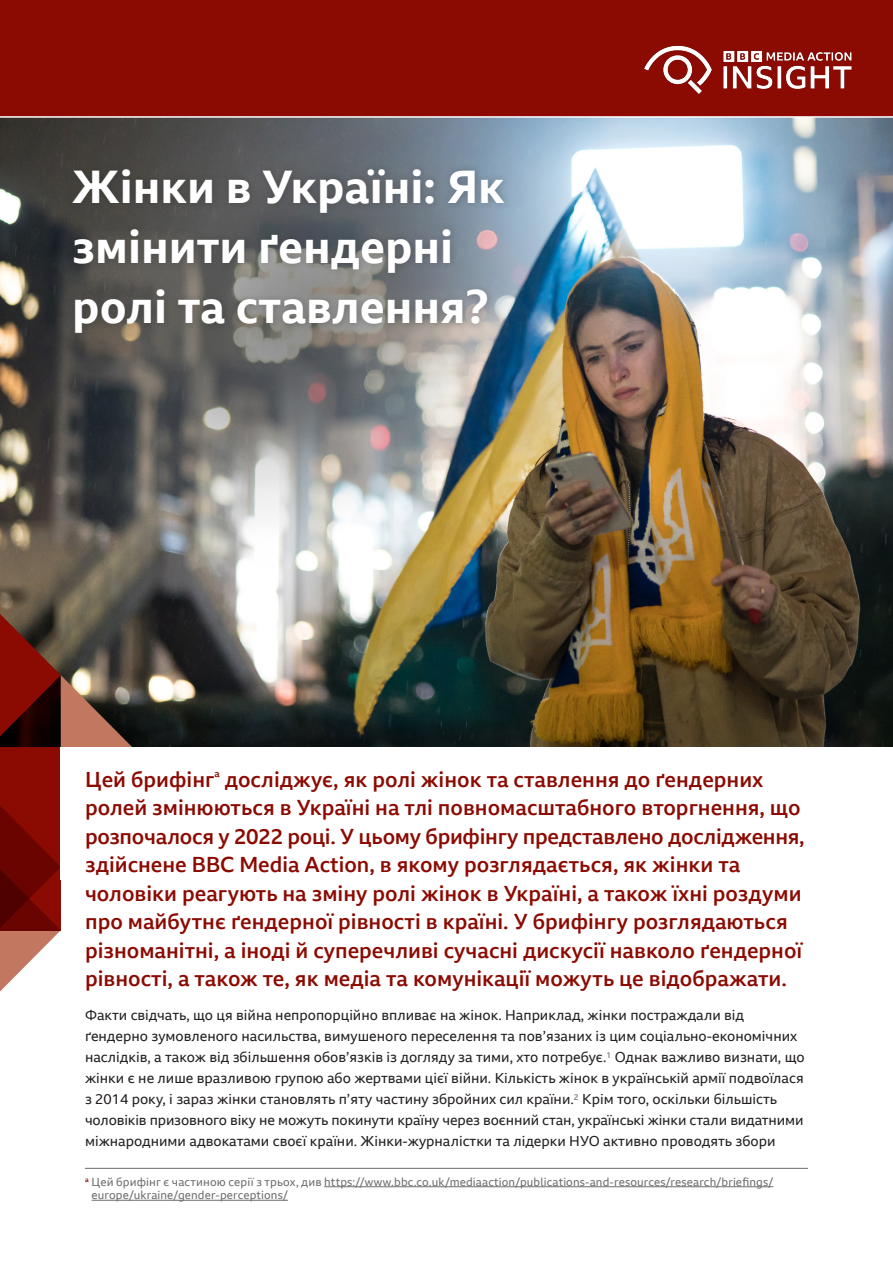
<style>
.page{position:relative;width:893px;height:1263px;background:#fff}
.page>*{position:absolute;margin:0;border:0;box-sizing:border-box;transform-origin:0 0}
.t1{font:700 45px/60px "BBC Reith Sans";color:#fff}
.t2{font:500 21px/28.5px "BBC Reith Sans";color:#8b0a02}
.t3{font:13.8px/21px "BBC Reith Sans";color:#231f20}
.REFERENCE{font:11.25px/13.5px "BBC Reith Sans";letter-spacing:.01em;color:#6c6d70}
.t4{font:500 9.6px "BBC Reith Sans";color:#8b0a02}
</style>
<div class="page">
<div style="left:0;top:0;width:893px;height:306px;background:#8b0a02"></div>
<img style="left:0;top:118px;width:893px;height:629px">
<hr style="left:0;top:116px;width:893px;height:2px;background:#fff">
<svg style="left:0;top:614px;width:156px;height:378px"></svg>
<hr style="left:85px;top:1168px;width:723px;height:1px;background:#6c6d70">
<hr style="left:324px;top:1186px;width:449px;height:1px;background:#6c6d70">
<hr style="left:92px;top:1200px;width:196px;height:1px;background:#6c6d70">
<div style="left:66px;top:162px;width:447px;height:180px;background:#231f20;opacity:.3"></div>
<img style="left:644px;top:45px;width:208px;height:49px">
<p class="t1" style="left:72px;top:157px;width:434px">Жінки в Україні: Як змінити ґендерні ролі та ставлення?</p>
<p class="t2" style="left:85px;top:765px;width:131px">Цей брифінг</p>
<p class="t4" style="left:214px;top:767px;width:7px">a</p>
<p class="t2" style="left:85px;top:765px;width:721px;text-indent:140px">досліджує, як ролі жінок та ставлення до ґендерних ролей змінюються в Україні на тлі повномасштабного вторгнення, що розпочалося у 2022 році. У цьому брифінгу представлено дослідження, здійснене BBC Media Action, в якому розглядається, як жінки та чоловіки реагують на зміну ролі жінок в Україні, а також їхні роздуми про майбутнє ґендерної рівності в країні. У брифінгу розглядаються різноманітні, а іноді й суперечливі сучасні дискусії навколо ґендерної рівності, а також те, як медіа та комунікації можуть це відображати.</p>
<p class="t3" style="left:85px;top:1004px;width:721px">Факти свідчать, що ця війна непропорційно впливає на жінок. Наприклад, жінки постраждали від ґендерно зумовленого насильства, вимушеного переселення та пов’язаних із цим соціально-економічних наслідків, а також від збільшення обов’язків із догляду за тими, хто потребує.<sup>1</sup> Однак важливо визнати, що жінки є не лише вразливою групою або жертвами цієї війни. Кількість жінок в українській армії подвоїлася з 2014 року, і зараз жінки становлять п’яту частину збройних сил країни.<sup>2</sup> Крім того, оскільки більшість чоловіків призовного віку не можуть покинути країну через воєнний стан, українські жінки стали видатними міжнародними адвокатами своєї країни. Жінки-журналістки та лідерки НУО активно проводять збори</p>
<p class="REFERENCE" style="left:92px;top:1174px;width:683px;text-indent:-7px"><sup>a</sup> Цей брифінг є частиною серії з трьох, див https://www.bbc.co.uk/mediaaction/publications-and-resources/research/briefings/ europe/ukraine/gender-perceptions/</p>
</div>
